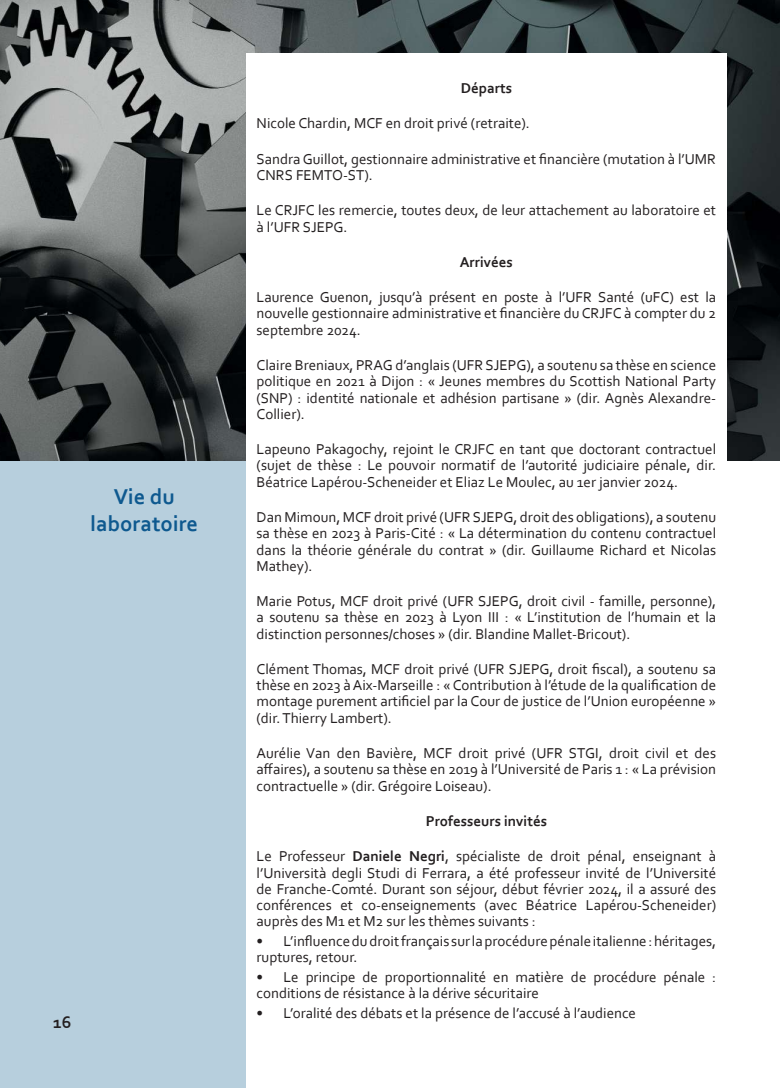
<style>
.page{position:relative;width:780px;height:1088px;background:#fff}
.page>*{position:absolute;margin:0;border:0;box-sizing:border-box;transform-origin:0 0}
.t1{font:700 22.5px/27px "Corbel";color:#0e598f;text-align:center}
.t2{font:700 17.5px "Corbel";color:#231f20}
.t3{font:15px/16.2px "Corbel";color:#231f20;text-align:justify}
.t4{font:700 15px "Corbel";color:#231f20}
.s1{font-weight:700}
</style>
<div class="page">
<div style="left:0;top:0;width:248px;height:1088px;background:#b7cfdd"></div>
<img style="left:0;top:0;width:780px;height:461px">
<div style="left:246px;top:53px;width:480px;height:1035px;background:#fff"></div>
<h1 class="t1" style="left:90px;top:483px;width:109px">Vie du laboratoire</h1>
<p class="t2" style="left:53px;top:1011px;width:20px">16</p>
<p class="t4" style="left:460px;top:79px;width:53px">Départs</p>
<p class="t3" style="left:256px;top:115px;width:275px">Nicole Chardin, MCF en droit privé (retraite).</p>
<p class="t3" style="left:256px;top:150px;width:461px">Sandra Guillot, gestionnaire administrative et financière (mutation à l’UMR<br>CNRS FEMTO-ST).</p>
<p class="t3" style="left:256px;top:202px;width:461px">Le CRJFC les remercie, toutes deux, de leur attachement au laboratoire et à l’UFR SJEPG.</p>
<p class="t4" style="left:460px;top:253px;width:55px">Arrivées</p>
<p class="t3" style="left:256px;top:289px;width:461px">Laurence Guenon, jusqu’à présent en poste à l’UFR Santé (uFC) est la nouvelle gestionnaire administrative et financière du CRJFC à compter du 2 septembre 2024.</p>
<p class="t3" style="left:256px;top:357px;width:461px">Claire Breniaux, PRAG d’anglais (UFR SJEPG), a soutenu sa thèse en science politique en 2021 à Dijon : « Jeunes membres du Scottish National Party (SNP) : identité nationale et adhésion partisane » (dir. Agnès Alexandre-Collier).</p>
<p class="t3" style="left:256px;top:441px;width:461px">Lapeuno Pakagochy, rejoint le CRJFC en tant que doctorant contractuel (sujet de thèse : Le pouvoir normatif de l’autorité judiciaire pénale, dir.<br>Béatrice Lapérou-Scheneider et Eliaz Le Moulec, au 1er janvier 2024.</p>
<p class="t3" style="left:256px;top:508px;width:461px">Dan Mimoun, MCF droit privé (UFR SJEPG, droit des obligations), a soutenu sa thèse en 2023 à Paris-Cité : « La détermination du contenu contractuel dans la théorie générale du contrat » (dir. Guillaume Richard et Nicolas Mathey).</p>
<p class="t3" style="left:256px;top:593px;width:461px">Marie Potus, MCF droit privé (UFR SJEPG, droit civil - famille, personne), a soutenu sa thèse en 2023 à Lyon III : « L’institution de l’humain et la distinction personnes/choses » (dir. Blandine Mallet-Bricout).</p>
<p class="t3" style="left:256px;top:660px;width:461px">Clément Thomas, MCF droit privé (UFR SJEPG, droit fiscal), a soutenu sa thèse en 2023 à Aix-Marseille : « Contribution à l’étude de la qualification de montage purement artificiel par la Cour de justice de l’Union européenne » (dir. Thierry Lambert).</p>
<p class="t3" style="left:256px;top:744px;width:461px">Aurélie Van den Bavière, MCF droit privé (UFR STGI, droit civil et des affaires), a soutenu sa thèse en 2019 à l’Université de Paris 1 : « La prévision contractuelle » (dir. Grégoire Loiseau).</p>
<p class="t4" style="left:425px;top:811px;width:123px">Professeurs invités</p>
<p class="t3" style="left:256px;top:848px;width:461px">Le Professeur <span class="s1">Daniele Negri</span>, spécialiste de droit pénal, enseignant à l’Università degli Studi di Ferrara, a été professeur invité de l’Université de Franche-Comté. Durant son séjour, début février 2024, il a assuré des conférences et co-enseignements (avec Béatrice Lapérou-Scheneider) auprès des M1 et M2 sur les thèmes suivants :</p>
<p class="t3" style="left:256px;top:932px;width:461px">• L’influence du droit français sur la procédure pénale italienne : héritages, ruptures, retour.</p>
<p class="t3" style="left:256px;top:968px;width:461px">• Le principe de proportionnalité en matière de procédure pénale : conditions de résistance à la dérive sécuritaire</p>
<p class="t3" style="left:256px;top:1005px;width:381px">• L’oralité des débats et la présence de l’accusé à l’audience</p>
</div>
